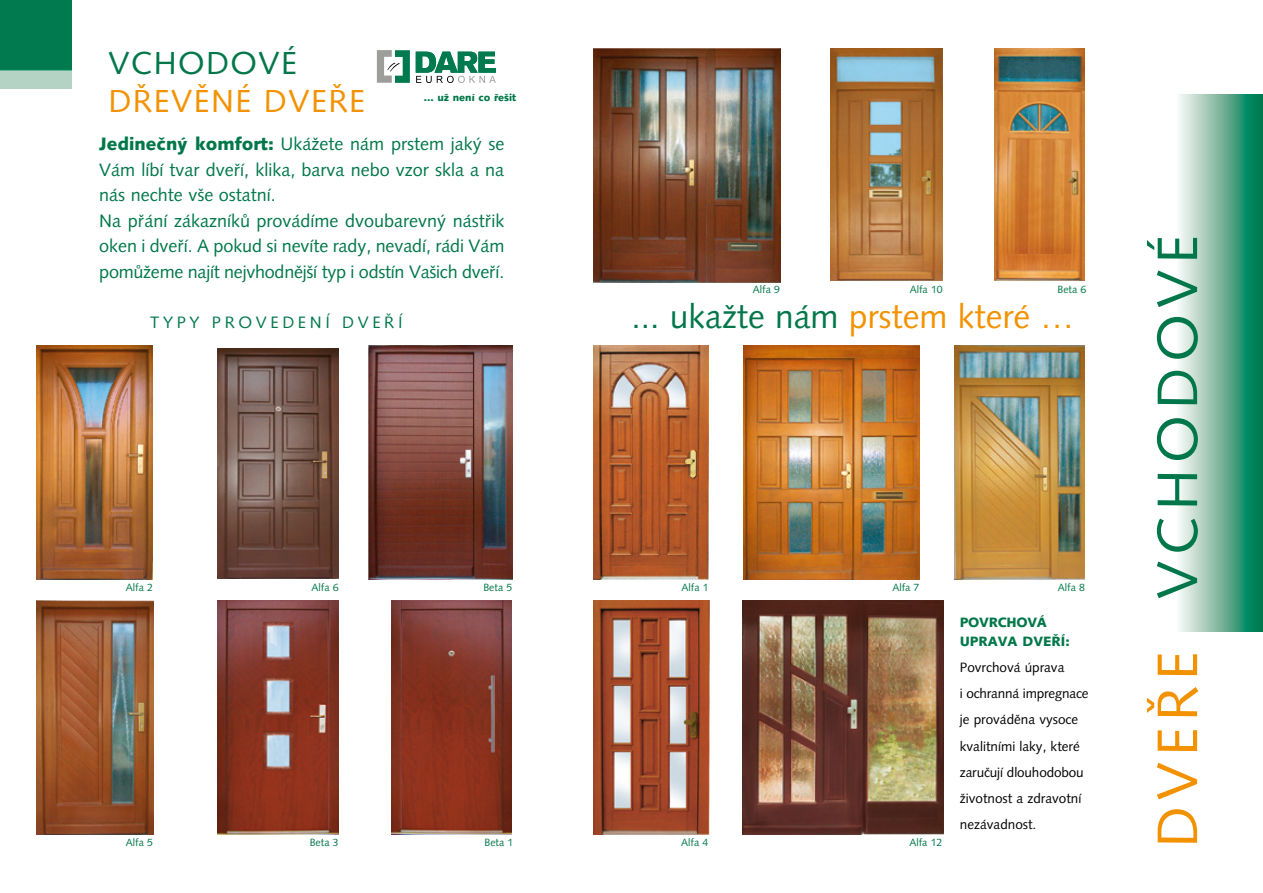
<style>
.page{position:relative;width:1263px;height:893px;background:#fff}
.page>*{position:absolute;margin:0;border:0;box-sizing:border-box;transform-origin:0 0}
.t1{font:57px "Syntax CE";letter-spacing:.11em;color:#00774a}
.t2{font:33.6px "Syntax CE";color:#00774a}
.t3{font:31.8px "Syntax CE";letter-spacing:.045em;color:#f39200}
.t4{font:31.8px "Syntax CE";letter-spacing:.045em;color:#00774a}
.t5{font:18px/25.5px "Syntax CE";color:#00774a}
.t6{font:16.5px "Syntax CE";letter-spacing:.22em;color:#00774a}
.t7{font:13.5px/26.2px "Syntax CE";color:#000}
.t8{font:900 13.5px/18.1px "Syntax CE";color:#00774a}
.t9{font:10.5px "Syntax CE";color:#00774a}
.t10{font:900 10.2px "Syntax CE";color:#00774a}
.s1{font-weight:900}
.s2{color:#f39200}
</style>
<div class="page">
<img style="left:593px;top:345px;width:115px;height:234px">
<img style="left:831px;top:49px;width:111px;height:232px">
<img style="left:217px;top:601px;width:122px;height:234px">
<img style="left:36px;top:601px;width:117px;height:234px">
<img style="left:995px;top:48px;width:89px;height:233px">
<img style="left:392px;top:601px;width:120px;height:234px">
<img style="left:36px;top:346px;width:116px;height:233px">
<img style="left:218px;top:348px;width:121px;height:230px">
<img style="left:368px;top:346px;width:144px;height:233px">
<svg style="left:1179px;top:94px;width:84px;height:538px"></svg>
<svg style="left:416px;top:52px;width:80px;height:31px"></svg>
<svg style="left:377px;top:50px;width:33px;height:33px"></svg>
<img style="left:0;top:0;width:72px;height:89px">
<img style="left:594px;top:48px;width:186px;height:234px">
<img style="left:955px;top:346px;width:130px;height:233px">
<img style="left:743px;top:346px;width:177px;height:234px">
<img style="left:593px;top:601px;width:116px;height:234px">
<img style="left:742px;top:601px;width:201px;height:233px">
<h3 class="t4" style="left:108px;top:45px;width:190px">VCHODOVÉ</h3>
<h3 class="t3" style="left:108px;top:83px;width:258px">DŘEVĚNÉ DVEŘE</h3>
<p class="t10" style="left:424px;top:91px;width:94px">... už není co řešit</p>
<p class="t5" style="left:99px;top:131px;width:407px"><span class="s1">Jedinečný komfort:</span> Ukážete nám prstem jaký se Vám líbí tvar dveří, klika, barva nebo vzor skla a na nás nechte vše ostatní.<br>Na přání zákazníků provádíme dvoubarevný nástřik oken i dveří. A pokud si nevíte rady, nevadí, rádi Vám pomůžeme najít nejvhodnější typ i odstín Vašich dveří.</p>
<p class="t6" style="left:150px;top:313px;width:254px">TYPY PROVEDENÍ DVEŘÍ</p>
<p class="t9" style="left:126px;top:581px;width:29px">Alfa 2</p>
<p class="t9" style="left:312px;top:581px;width:29px">Alfa 6</p>
<p class="t9" style="left:483px;top:581px;width:30px">Beta 5</p>
<p class="t9" style="left:753px;top:283px;width:29px">Alfa 9</p>
<p class="t9" style="left:910px;top:283px;width:34px">Alfa 10</p>
<p class="t9" style="left:1057px;top:283px;width:30px">Beta 6</p>
<h2 class="t2" style="left:632px;top:297px;width:444px">... ukažte nám <span class="s2">prstem které …</span></h2>
<p class="t9" style="left:682px;top:581px;width:29px">Alfa 1</p>
<p class="t9" style="left:892px;top:581px;width:29px">Alfa 7</p>
<p class="t9" style="left:1058px;top:581px;width:29px">Alfa 8</p>
<p class="t8" style="left:960px;top:614px;width:111px">POVRCHOVÁ<br>UPRAVA DVEŘÍ:</p>
<p class="t7" style="left:960px;top:654px;width:130px">Povrchová úprava<br>i ochranná impregnace je prováděna vysoce kvalitními laky, které zaručují dlouhodobou životnost a zdravotní nezávadnost.</p>
<p class="t9" style="left:126px;top:836px;width:29px">Alfa 5</p>
<p class="t9" style="left:310px;top:836px;width:30px">Beta 3</p>
<p class="t9" style="left:484px;top:836px;width:30px">Beta 1</p>
<p class="t9" style="left:681px;top:836px;width:29px">Alfa 4</p>
<p class="t9" style="left:909px;top:836px;width:34px">Alfa 12</p>
<h1 class="t1" style="left:1145px;top:847px;width:614px;rotate:-90deg"><span class="s2">DVEŘE</span> VCHODOVÉ</h1>
</div>
